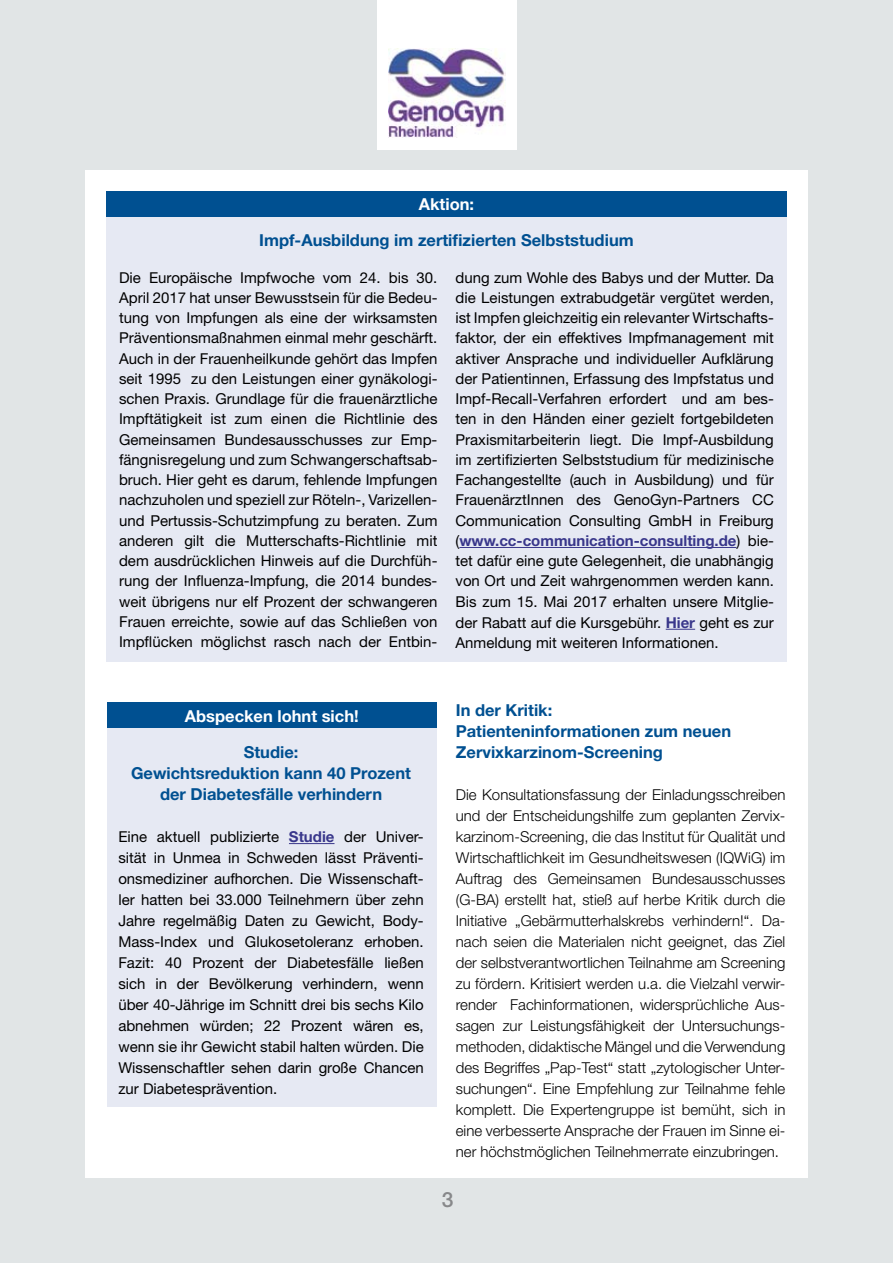
<style>
.page{position:relative;width:893px;height:1263px;background:#e1e5e6}
.page>*{position:absolute;margin:0;border:0;box-sizing:border-box;transform-origin:0 0}
.t1{font:500 21px "Helvetica Neue";color:#87888a}
.t2{font:700 16.5px/21px "Helvetica Neue";color:#005091}
.t3{font:700 16.5px "Helvetica Neue";color:#fff}
.t4{font:15px/20.2px "Helvetica Neue";color:#000;text-align:justify}
.t5{font:300 15px/21px "Helvetica Neue";color:#000;text-align:justify}
.s1{font-weight:700;color:#39378b}
</style>
<div class="page">
<div style="left:377px;top:0;width:140px;height:149px;background:#fff"></div>
<img style="left:388px;top:48px;width:117px;height:90px">
<div style="left:85px;top:170px;width:723px;height:1008px;background:#fff"></div>
<div style="left:106px;top:203px;width:681px;height:459px;background:#e6e9f3"></div>
<div style="left:106px;top:191px;width:681px;height:25px;background:#005091"></div>
<hr style="left:459px;top:547px;width:277px;height:1px;background:#39378b">
<svg style="left:666px;top:629px;width:29px;height:1px"></svg>
<div style="left:107px;top:707px;width:330px;height:400px;background:#e6e9f3"></div>
<div style="left:107px;top:703px;width:330px;height:25px;background:#005091"></div>
<hr style="left:289px;top:843px;width:45px;height:1px;background:#39378b">
<p class="t3" style="left:419px;top:194px;width:57px">Aktion:</p>
<p class="t2" style="left:259px;top:229px;width:376px">Impf-Ausbildung im zertifizierten Selbststudium</p>
<p class="t4" style="left:119px;top:267px;width:320px">Die Europäische Impfwoche vom 24. bis 30.<br>April 2017 hat unser Bewusstsein für die Bedeu&shy;tung von Impfungen als eine der wirksamsten Präventionsmaßnahmen einmal mehr geschärft.<br>Auch in der Frauenheilkunde gehört das Impfen seit 1995 zu den Leistungen einer gynäkologi&shy;schen Praxis. Grundlage für die frauenärztliche Impftätigkeit ist zum einen die Richtlinie des Gemeinsamen Bundesausschusses zur Emp&shy;fängnisregelung und zum Schwangerschaftsab&shy;bruch. Hier geht es darum, fehlende Impfungen nachzuholen und speziell zur Röteln-, Varizellen&shy;und Pertussis-Schutzimpfung zu beraten. Zum anderen gilt die Mutterschafts-Richtlinie mit dem ausdrücklichen Hinweis auf die Durchfüh&shy;rung der Influenza-Impfung, die 2014 bundes&shy;weit übrigens nur elf Prozent der schwangeren Frauen erreichte, sowie auf das Schließen von Impflücken möglichst rasch nach der Entbin-</p>
<p class="t4" style="left:455px;top:267px;width:320px">dung zum Wohle des Babys und der Mutter. Da die Leistungen extrabudgetär vergütet werden, ist Impfen gleichzeitig ein relevanter Wirtschafts&shy;faktor, der ein effektives Impfmanagement mit aktiver Ansprache und individueller Aufklärung der Patientinnen, Erfassung des Impfstatus und Impf-Recall-Verfahren erfordert und am bes&shy;ten in den Händen einer gezielt fortgebildeten Praxismitarbeiterin liegt. Die Impf-Ausbildung im zertifizierten Selbststudium für medizinische Fachangestellte (auch in Ausbildung) und für FrauenärztInnen des GenoGyn-Partners CC Communication Consulting GmbH in Freiburg (<span class="s1">www.cc-communication-consulting.de</span>) bie&shy;tet dafür eine gute Gelegenheit, die unabhängig von Ort und Zeit wahrgenommen werden kann.<br>Bis zum 15. Mai 2017 erhalten unsere Mitglie&shy;der Rabatt auf die Kursgebühr. <span class="s1">Hier</span> geht es zur Anmeldung mit weiteren Informationen.</p>
<p class="t3" style="left:185px;top:705px;width:175px">Abspecken lohnt sich!</p>
<p class="t2" style="left:131px;top:741px;width:281px;text-align:center">Studie:<br>Gewichtsreduktion kann 40 Prozent der Diabetesfälle verhindern</p>
<p class="t4" style="left:118px;top:826px;width:307px;line-height:21px">Eine aktuell publizierte <span class="s1">Studie</span> der Univer&shy;sität in Unmea in Schweden lässt Präventi&shy;onsmediziner aufhorchen. Die Wissenschaft&shy;ler hatten bei 33.000 Teilnehmern über zehn Jahre regelmäßig Daten zu Gewicht, Body-Mass-Index und Glukosetoleranz erhoben.<br>Fazit: 40 Prozent der Diabetesfälle ließen sich in der Bevölkerung verhindern, wenn über 40-Jährige im Schnitt drei bis sechs Kilo abnehmen würden; 22 Prozent wären es, wenn sie ihr Gewicht stabil halten würden. Die Wissenschaftler sehen darin große Chancen zur Diabetesprävention.</p>
<p class="t2" style="left:456px;top:699px;width:277px">In der Kritik:<br>Patienteninformationen zum neuen<br>Zervixkarzinom-Screening</p>
<p class="t5" style="left:456px;top:783px;width:331px">Die Konsultationsfassung der Einladungsschreiben und der Entscheidungshilfe zum geplanten Zervix&shy;karzinom-Screening, die das Institut für Qualität und Wirtschaftlichkeit im Gesundheitswesen (IQWiG) im Auftrag des Gemeinsamen Bundesausschusses (G-BA) erstellt hat, stieß auf herbe Kritik durch die Initiative „Gebärmutterhalskrebs verhindern!“. Da&shy;nach seien die Materialen nicht geeignet, das Ziel der selbstverantwortlichen Teilnahme am Screening zu fördern. Kritisiert werden u.a. die Vielzahl verwir&shy;render Fachinformationen, widersprüchliche Aus&shy;sagen zur Leistungsfähigkeit der Untersuchungs&shy;methoden, didaktische Mängel und die Verwendung des Begriffes „Pap-Test“ statt „zytologischer Unter&shy;suchungen“. Eine Empfehlung zur Teilnahme fehle komplett. Die Expertengruppe ist bemüht, sich in eine verbesserte Ansprache der Frauen im Sinne ei&shy;ner höchstmöglichen Teilnehmerrate einzubringen.</p>
<h1 class="t1" style="left:442px;top:1187px;width:13px">3</h1>
</div>
